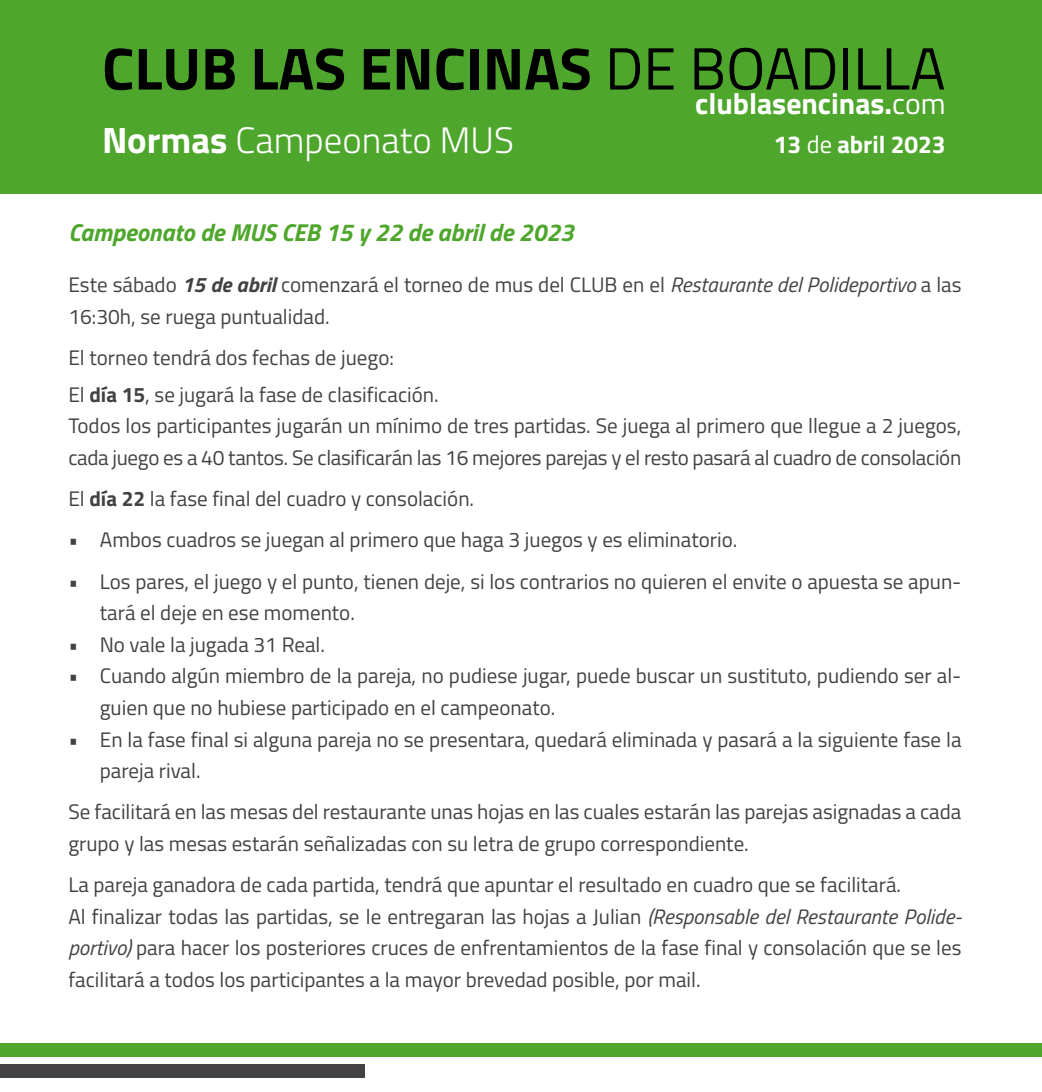
<style>
.page{position:relative;width:1042px;height:1092px;background:#fff}
.page>*{position:absolute;margin:0;border:0;box-sizing:border-box;transform-origin:0 0}
.t1{font:700 59.5px "Titillium Web";color:#000}
.t2{font:300 36.75px "Titillium Web";color:#fff}
.t3{font:700 29.75px "Titillium Web";color:#fff}
.t4{font:italic 700 24.5px "Titillium Web";color:#4ea62c}
.t5{font:700 24.5px "Titillium Web";color:#fff}
.t6{font:21px/31.5px "Titillium Web";color:#434141}
.s1{font-weight:400}
.s2{font-weight:700}
.s3{font-weight:700;font-style:italic}
.s4{font-style:italic}
</style>
<div class="page">
<div style="left:0;top:0;width:1042px;height:193px;background:#4ea62c"></div>
<div style="left:0;top:1043px;width:1042px;height:13px;background:#4ea62c"></div>
<div style="left:0;top:1063px;width:365px;height:13px;background:#434141"></div>
<h1 class="t1" style="left:102px;top:23px;width:845px">CLUB LAS ENCINAS <span class="s1">DE BOADILLA</span></h1>
<h3 class="t3" style="left:695px;top:81px;width:252px">clublasencinas.<span class="s1">com</span></h3>
<h2 class="t2" style="left:102px;top:113px;width:413px"><span class="s2">Normas</span> Campeonato MUS</h2>
<p class="t5" style="left:774px;top:125px;width:173px">13 <span class="s1">de</span> abril 2023</p>
<p class="t4" style="left:68px;top:213px;width:507px">Campeonato de MUS CEB 15 y 22 de abril de 2023</p>
<p class="t6" style="left:68px;top:268px;width:894px">Este sábado <span class="s3">15 de abril</span> comenzará el torneo de mus del CLUB en el <span class="s4">Restaurante del Polideportivo</span> a las<br>16:30h, se ruega puntualidad.</p>
<p class="t6" style="left:68px;top:338px;width:372px;line-height:36.4px">El torneo tendrá dos fechas de juego:<br>El <span class="s2">día 15</span>, se jugará la fase de clasificación.</p>
<p class="t6" style="left:68px;top:409px;width:894px">Todos los participantes jugarán un mínimo de tres partidas. Se juega al primero que llegue a 2 juegos, cada juego es a 40 tantos. Se clasificarán las 16 mejores parejas y el resto pasará al cuadro de consolación</p>
<p class="t6" style="left:68px;top:482px;width:407px">El <span class="s2">día 22</span> la fase final del cuadro y consolación.</p>
<p class="t6" style="left:68px;top:523px;width:670px">• Ambos cuadros se juegan al primero que haga 3 juegos y es eliminatorio.</p>
<p class="t6" style="left:100px;top:564px;width:863px;text-indent:-32px">• Los pares, el juego y el punto, tienen deje, si los contrarios no quieren el envite o apuesta se apun&shy;tará el deje en ese momento.</p>
<p class="t6" style="left:68px;top:627px;width:258px">• No vale la jugada 31 Real.</p>
<p class="t6" style="left:100px;top:659px;width:863px;text-indent:-32px">• Cuando algún miembro de la pareja, no pudiese jugar, puede buscar un sustituto, pudiendo ser al&shy;guien que no hubiese participado en el campeonato.</p>
<p class="t6" style="left:100px;top:722px;width:863px;text-indent:-32px">• En la fase final si alguna pareja no se presentara, quedará eliminada y pasará a la siguiente fase la pareja rival.</p>
<p class="t6" style="left:68px;top:795px;width:894px">Se facilitará en las mesas del restaurante unas hojas en las cuales estarán las parejas asignadas a cada grupo y las mesas estarán señalizadas con su letra de grupo correspondiente.</p>
<p class="t6" style="left:68px;top:868px;width:895px">La pareja ganadora de cada partida, tendrá que apuntar el resultado en cuadro que se facilitará.<br>Al finalizar todas las partidas, se le entregaran las hojas a Julian <span class="s4">(Responsable del Restaurante Polide&shy;portivo)</span> para hacer los posteriores cruces de enfrentamientos de la fase final y consolación que se les facilitará a todos los participantes a la mayor brevedad posible, por mail.</p>
</div>
